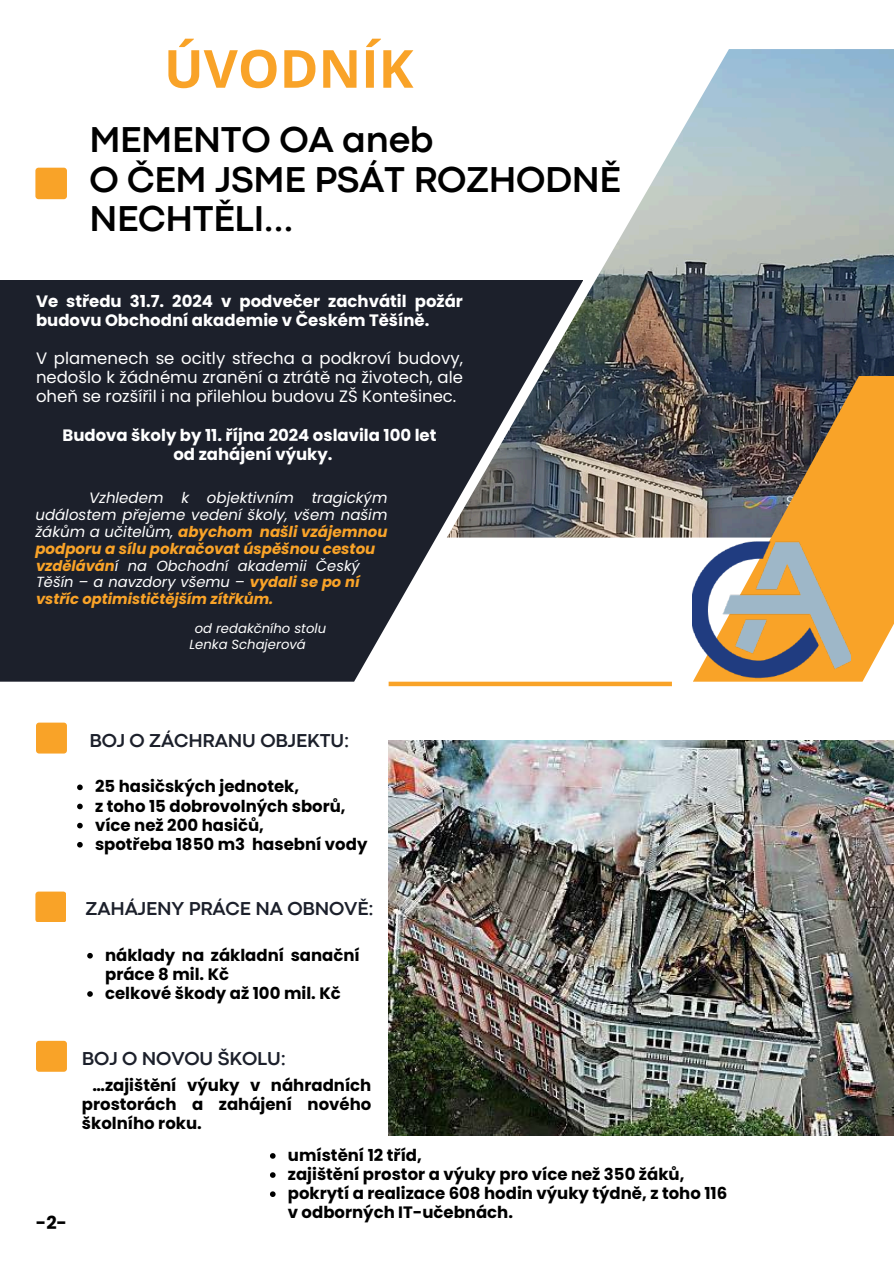
<style>
.page{position:relative;width:894px;height:1264px;background:#fff}
.page>*{position:absolute;margin:0;border:0;box-sizing:border-box;transform-origin:0 0}
.t1{font:700 52.5px "Open Sans";color:#f9a328}
.t2{font:700 37.5px/39.3px "Codec Pro";letter-spacing:-.01em;color:#000}
.t3{font:700 19.5px "Codec Pro";letter-spacing:-.005em;color:#1c202b}
.t4{font:700 18px "Poppins";color:#000}
.t5{font:700 16.5px/19.2px "Poppins";color:#000}
.t6{font:700 16.5px/19.2px "Poppins";color:#fff}
.t7{font:16.5px/19.2px "Poppins";color:#fff;text-align:justify}
.t8{font:italic 15px/16.8px "Poppins";color:#fff;text-align:justify}
.t9{font:italic 700 14.7px/16.5px "Poppins";color:#f9a328;text-align:justify}
.t10{font:italic 13.2px/15.5px "Poppins";color:#fff}
.s1{font-weight:700;color:#f9a328}
.s2{font-weight:400;color:#fff}
</style>
<div class="page">
<img style="left:583px;top:49px;width:310px;height:488px">
<svg style="left:0;top:280px;width:583px;height:401px;fill:#1c202b"></svg>
<div style="left:35px;top:168px;width:32px;height:31px;background:#f9a328;border-radius:3px"></div>
<div style="left:36px;top:722px;width:30px;height:31px;background:#f9a328;border-radius:3px"></div>
<img style="left:692px;top:376px;width:201px;height:305px">
<img style="left:692px;top:523px;width:158px;height:159px">
<img style="left:388px;top:740px;width:505px;height:395px">
<svg style="left:77px;top:784px;width:6px;height:6px"></svg>
<svg style="left:77px;top:803px;width:6px;height:6px"></svg>
<svg style="left:77px;top:822px;width:6px;height:6px"></svg>
<svg style="left:77px;top:842px;width:6px;height:5px"></svg>
<div style="left:35px;top:891px;width:31px;height:31px;background:#f9a328;border-radius:3px"></div>
<svg style="left:87px;top:953px;width:6px;height:5px"></svg>
<svg style="left:87px;top:991px;width:6px;height:5px"></svg>
<div style="left:36px;top:1040px;width:30px;height:31px;background:#f9a328;border-radius:3px"></div>
<svg style="left:270px;top:1153px;width:5px;height:5px"></svg>
<svg style="left:270px;top:1172px;width:5px;height:5px"></svg>
<svg style="left:270px;top:1191px;width:5px;height:5px"></svg>
<div style="left:388px;top:681px;width:283px;height:5px;background:#f9a328"></div>
<h1 class="t1" style="left:164px;top:32px;width:251px">ÚVODNÍK</h1>
<h2 class="t2" style="left:89px;top:123px;width:533px">MEMENTO OA aneb<br>O ČEM JSME PSÁT ROZHODNĚ<br>NECHTĚLI…</h2>
<p class="t6" style="left:36px;top:291px;width:428px">Ve středu 31.7. 2024 v podvečer zachvátil požár budovu Obchodní akademie v Českém Těšíně.</p>
<p class="t7" style="left:36px;top:349px;width:428px">V plamenech se ocitly střecha a podkroví budovy, nedošlo k žádnému zranění a ztrátě na životech, ale oheň se rozšířil i na přilehlou budovu ZŠ Kontešinec.</p>
<p class="t6" style="left:62px;top:425px;width:375px;text-align:center">Budova školy by 11. října 2024 oslavila 100 let od zahájení výuky.</p>
<p class="t8" style="left:35px;top:490px;width:353px;text-indent:54px">Vzhledem k objektivním tragickým událostem přejeme vedení školy, všem našim žákům a učitelům, <span class="s1">abychom našli vzájemnou podporu a sílu pokračovat úspěšnou cestou</span></p>
<p class="t9" style="left:36px;top:557px;width:325px">vzděláván<span class="s2">í na Obchodní akademii Český Těšín – a navzdory všemu –</span> vydali se po ní vstříc optimističtějším zítřkům.</p>
<p class="t10" style="left:189px;top:621px;width:138px;text-indent:5px">od redakčního stolu<br>Lenka Schajerová</p>
<p class="t3" style="left:89px;top:733px;width:261px">BOJ O ZÁCHRANU OBJEKTU:</p>
<p class="t5" style="left:95px;top:777px;width:274px">25 hasičských jednotek,<br>z toho 15 dobrovolných sborů, více než 200 hasičů,<br>spotřeba 1850 m3 hasební vody</p>
<p class="t3" style="left:86px;top:902px;width:289px">ZAHÁJENY PRÁCE NA OBNOVĚ:</p>
<p class="t5" style="left:105px;top:945px;width:256px">náklady na základní sanační práce 8 mil. Kč<br>celkové škody až 100 mil. Kč</p>
<p class="t4" style="left:36px;top:1209px;width:33px">-2-</p>
<p class="t3" style="left:82px;top:1051px;width:205px">BOJ O NOVOU ŠKOLU:</p>
<p class="t5" style="left:82px;top:1075px;width:291px;text-align:justify;text-indent:11px">…zajištění výuky v náhradních prostorách a zahájení nového školního roku.</p>
<p class="t5" style="left:288px;top:1145px;width:441px">umístění 12 tříd,<br>zajištění prostor a výuky pro více než 350 žáků, pokrytí a realizace 608 hodin výuky týdně, z toho 116 v odborných IT-učebnách.</p>
</div>
